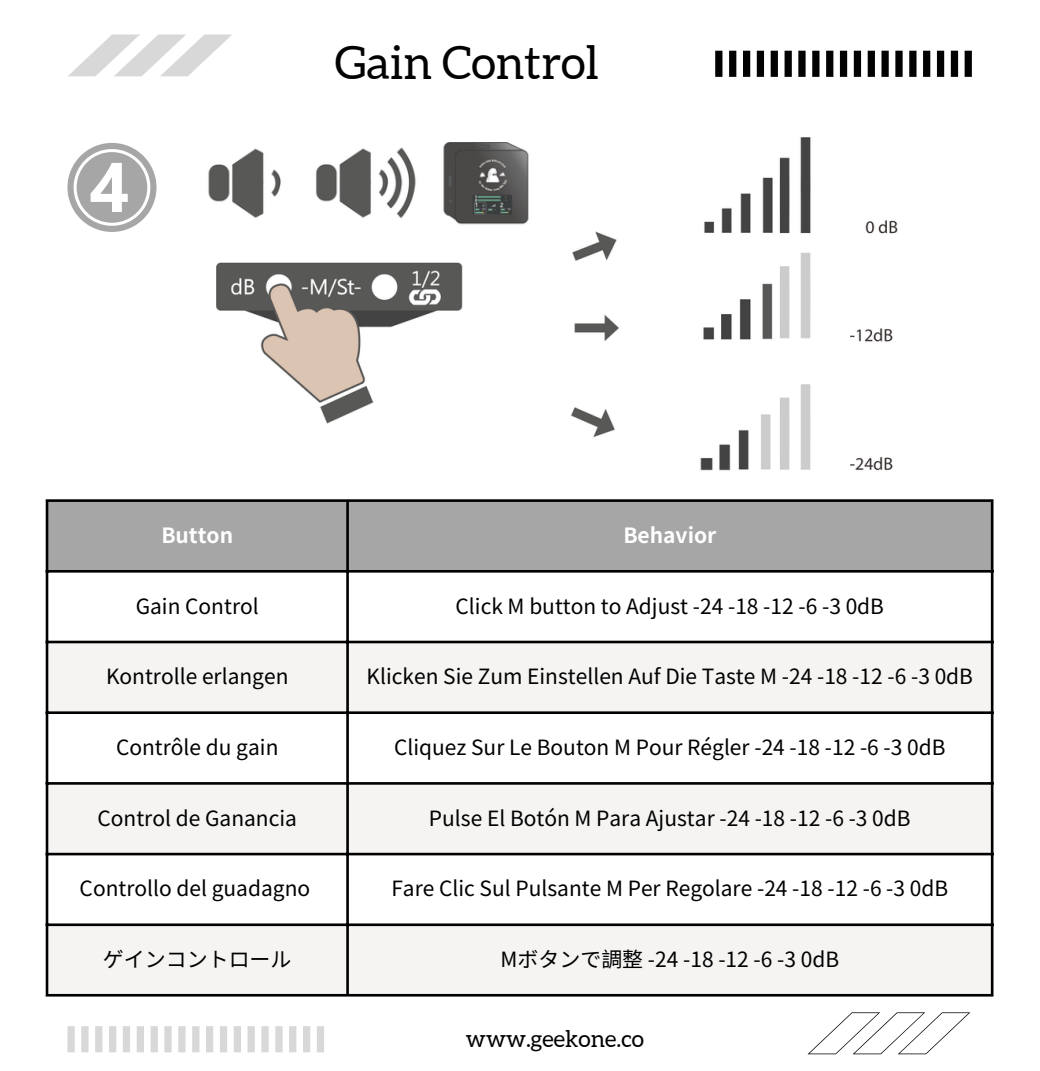
<style>
.page{position:relative;width:1040px;height:1071px;background:#fff}
.page>*{position:absolute;margin:0;border:0;box-sizing:border-box;transform-origin:0 0}
.t1{font:46.2px "Aleo";color:#020202}
.t2{font:23.1px "Aleo";color:#020202}
.t3{font:21px "Noto Sans TC";color:#000}
.t4{font:700 21px "Noto Sans TC";color:#fff}
</style>
<div class="page">
<svg style="left:715px;top:51px;width:257px;height:26px"></svg>
<svg style="left:808px;top:1012px;width:162px;height:42px"></svg>
<svg style="left:68px;top:34px;width:164px;height:42px"></svg>
<svg style="left:67px;top:1026px;width:257px;height:26px"></svg>
<svg style="left:67px;top:143px;width:89px;height:89px"></svg>
<img style="left:217px;top:137px;width:680px;height:334px">
<img style="left:208px;top:143px;width:376px;height:102px">
<div style="left:48px;top:502px;width:943px;height:68px;background:#a6a6a6"></div>
<svg style="left:48px;top:643px;width:943px;height:351px;fill:#f5f4f3"></svg>
<hr style="left:46px;top:502px;width:2px;height:492px;background:#000">
<hr style="left:346px;top:502px;width:3px;height:492px;background:#000">
<hr style="left:991px;top:502px;width:2px;height:492px;background:#000">
<hr style="left:46px;top:499px;width:947px;height:3px;background:#000">
<hr style="left:46px;top:570px;width:947px;height:3px;background:#000">
<hr style="left:46px;top:641px;width:947px;height:2px;background:#000">
<hr style="left:46px;top:711px;width:947px;height:3px;background:#000">
<hr style="left:46px;top:782px;width:947px;height:3px;background:#000">
<hr style="left:46px;top:853px;width:947px;height:2px;background:#000">
<hr style="left:46px;top:923px;width:947px;height:3px;background:#000">
<hr style="left:46px;top:994px;width:947px;height:3px;background:#000">
<h1 class="t1" style="left:335px;top:37px;width:266px">Gain Control</h1>
<p class="t4" style="left:161px;top:519px;width:73px">Button</p>
<p class="t4" style="left:623px;top:519px;width:94px">Behavior</p>
<p class="t3" style="left:136px;top:589px;width:125px">Gain Control</p>
<p class="t3" style="left:456px;top:589px;width:430px">Click M button to Adjust -24 -18 -12 -6 -3 0dB</p>
<p class="t3" style="left:106px;top:660px;width:184px">Kontrolle erlangen</p>
<p class="t3" style="left:367px;top:660px;width:608px">Klicken Sie Zum Einstellen Auf Die Taste M -24 -18 -12 -6 -3 0dB</p>
<p class="t3" style="left:116px;top:731px;width:164px">Contrôle du gain</p>
<p class="t3" style="left:394px;top:731px;width:553px">Cliquez Sur Le Bouton M Pour Régler -24 -18 -12 -6 -3 0dB</p>
<p class="t3" style="left:98px;top:801px;width:201px">Control de Ganancia</p>
<p class="t3" style="left:429px;top:801px;width:483px">Pulse El Botón M Para Ajustar -24 -18 -12 -6 -3 0dB</p>
<p class="t3" style="left:80px;top:872px;width:232px">Controllo del guadagno</p>
<p class="t3" style="left:391px;top:872px;width:558px">Fare Clic Sul Pulsante M Per Regolare -24 -18 -12 -6 -3 0dB</p>
<p class="t3" style="left:103px;top:943px;width:190px">ゲインコントロール</p>
<p class="t3" style="left:501px;top:943px;width:340px">Mボタンで調整 -24 -18 -12 -6 -3 0dB</p>
<p class="t2" style="left:466px;top:1025px;width:180px">www.geekone.co</p>
</div>
